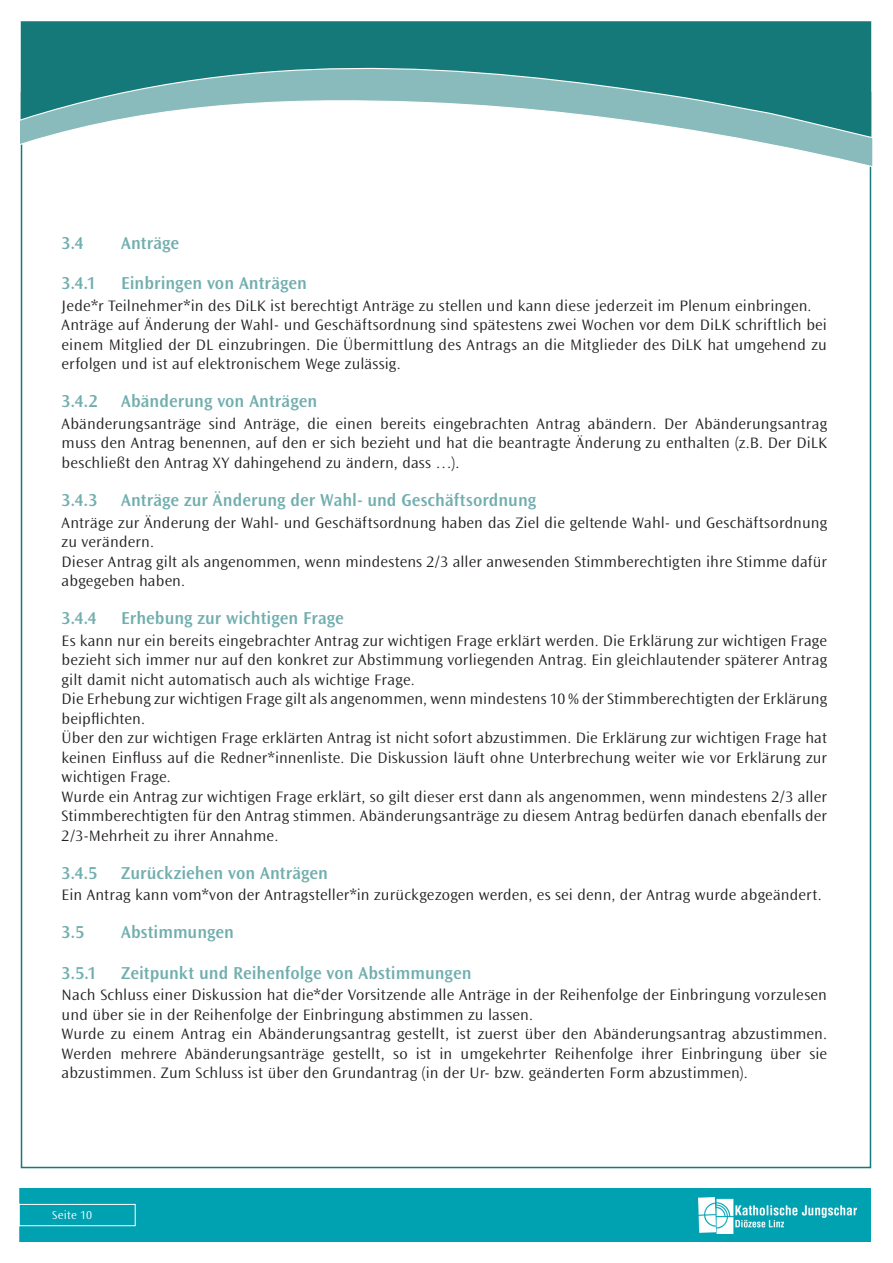
<style>
.page{position:relative;width:893px;height:1263px;background:#fff}
.page>*{position:absolute;margin:0;border:0;box-sizing:border-box;transform-origin:0 0}
.t1{font:600 18px "Ocean Sans Std";color:#72aeaf}
.Fließtext{font:300 15.75px/19.5px "Ocean Sans Std";letter-spacing:.005em;color:#231f20;text-align:justify;scale:1.05 1}
.t2{font:300 12px "Ocean Sans Std";letter-spacing:.015em;color:#fff;scale:1.05 1}
</style>
<div class="page">
<div style="left:21px;top:92px;width:850px;height:1076px;background:#fff;border:2px solid #157879"></div>
<div style="left:21px;top:1188px;width:850px;height:53px;background:#00a2b2"></div>
<div style="left:19px;top:1204px;width:117px;height:22px;border:1px solid #fff"></div>
<svg style="left:20px;top:21px;width:852px;height:240px"></svg>
<svg style="left:872px;top:138px;width:1px;height:28px"></svg>
<img style="left:699px;top:1197px;width:158px;height:36px">
<p class="t1" style="left:62px;top:233px;width:24px">3.4</p>
<p class="t1" style="left:121px;top:233px;width:60px">Anträge</p>
<p class="t1" style="left:62px;top:273px;width:36px">3.4.1</p>
<p class="t1" style="left:121px;top:273px;width:187px">Einbringen von Anträgen</p>
<p class="Fließtext" style="left:62px;top:296px;width:714px">Jede*r Teilnehmer*in des DiLK ist berechtigt Anträge zu stellen und kann diese jederzeit im Plenum einbringen.</p>
<p class="Fließtext" style="left:62px;top:316px;width:730px">Anträge auf Änderung der Wahl- und Geschäftsordnung sind spätestens zwei Wochen vor dem DiLK schriftlich bei einem Mitglied der DL einzubringen. Die Übermittlung des Antrags an die Mitglieder des DiLK hat umgehend zu erfolgen und ist auf elektronischem Wege zulässig.</p>
<p class="t1" style="left:62px;top:391px;width:38px">3.4.2</p>
<p class="t1" style="left:121px;top:391px;width:198px">Abänderung von Anträgen</p>
<p class="Fließtext" style="left:62px;top:414px;width:730px">Abänderungsanträge sind Anträge, die einen bereits eingebrachten Antrag abändern. Der Abänderungsantrag muss den Antrag benennen, auf den er sich bezieht und hat die beantragte Änderung zu enthalten (z.B. Der DiLK beschließt den Antrag XY dahingehend zu ändern, dass …).</p>
<p class="t1" style="left:62px;top:490px;width:37px">3.4.3</p>
<p class="t1" style="left:121px;top:490px;width:417px">Anträge zur Änderung der Wahl- und Geschäftsordnung</p>
<p class="Fließtext" style="left:62px;top:513px;width:730px">Anträge zur Änderung der Wahl- und Geschäftsordnung haben das Ziel die geltende Wahl- und Geschäftsordnung zu verändern.</p>
<p class="Fließtext" style="left:62px;top:552px;width:730px">Dieser Antrag gilt als angenommen, wenn mindestens 2/3 aller anwesenden Stimmberechtigten ihre Stimme dafür abgegeben haben.</p>
<p class="t1" style="left:62px;top:608px;width:37px">3.4.4</p>
<p class="t1" style="left:121px;top:608px;width:224px">Erhebung zur wichtigen Frage</p>
<p class="Fließtext" style="left:62px;top:631px;width:730px">Es kann nur ein bereits eingebrachter Antrag zur wichtigen Frage erklärt werden. Die Erklärung zur wichtigen Frage bezieht sich immer nur auf den konkret zur Abstimmung vorliegenden Antrag. Ein gleichlautender späterer Antrag gilt damit nicht automatisch auch als wichtige Frage.</p>
<p class="Fließtext" style="left:62px;top:689px;width:730px">Die Erhebung zur wichtigen Frage gilt als angenommen, wenn mindestens 10 % der Stimmberechtigten der Erklärung beipflichten.</p>
<p class="Fließtext" style="left:62px;top:728px;width:730px">Über den zur wichtigen Frage erklärten Antrag ist nicht sofort abzustimmen. Die Erklärung zur wichtigen Frage hat keinen Einfluss auf die Redner*innenliste. Die Diskussion läuft ohne Unterbrechung weiter wie vor Erklärung zur wichtigen Frage.</p>
<p class="Fließtext" style="left:62px;top:787px;width:730px">Wurde ein Antrag zur wichtigen Frage erklärt, so gilt dieser erst dann als angenommen, wenn mindestens 2/3 aller Stimmberechtigten für den Antrag stimmen. Abänderungsanträge zu diesem Antrag bedürfen danach ebenfalls der 2/3-Mehrheit zu ihrer Annahme.</p>
<p class="t1" style="left:62px;top:863px;width:37px">3.4.5</p>
<p class="t1" style="left:121px;top:863px;width:208px">Zurückziehen von Anträgen</p>
<p class="Fließtext" style="left:62px;top:886px;width:723px">Ein Antrag kann vom*von der Antragsteller*in zurückgezogen werden, es sei denn, der Antrag wurde abgeändert.</p>
<p class="t1" style="left:62px;top:922px;width:24px">3.5</p>
<p class="t1" style="left:121px;top:922px;width:114px">Abstimmungen</p>
<p class="t1" style="left:62px;top:963px;width:36px">3.5.1</p>
<p class="t1" style="left:121px;top:963px;width:352px">Zeitpunkt und Reihenfolge von Abstimmungen</p>
<p class="Fließtext" style="left:62px;top:985px;width:730px">Nach Schluss einer Diskussion hat die*der Vorsitzende alle Anträge in der Reihenfolge der Einbringung vorzulesen und über sie in der Reihenfolge der Einbringung abstimmen zu lassen.</p>
<p class="Fließtext" style="left:62px;top:1024px;width:730px;text-align:left">Wurde zu einem Antrag ein Abänderungsantrag gestellt, ist zuerst über den Abänderungsantrag abzustimmen.<br>Werden mehrere Abänderungsanträge gestellt, so ist in umgekehrter Reihenfolge ihrer Einbringung über sie abzustimmen. Zum Schluss ist über den Grundantrag (in der Ur- bzw. geänderten Form abzustimmen).</p>
<p class="t2" style="left:52px;top:1209px;width:40px">Seite 10</p>
</div>
